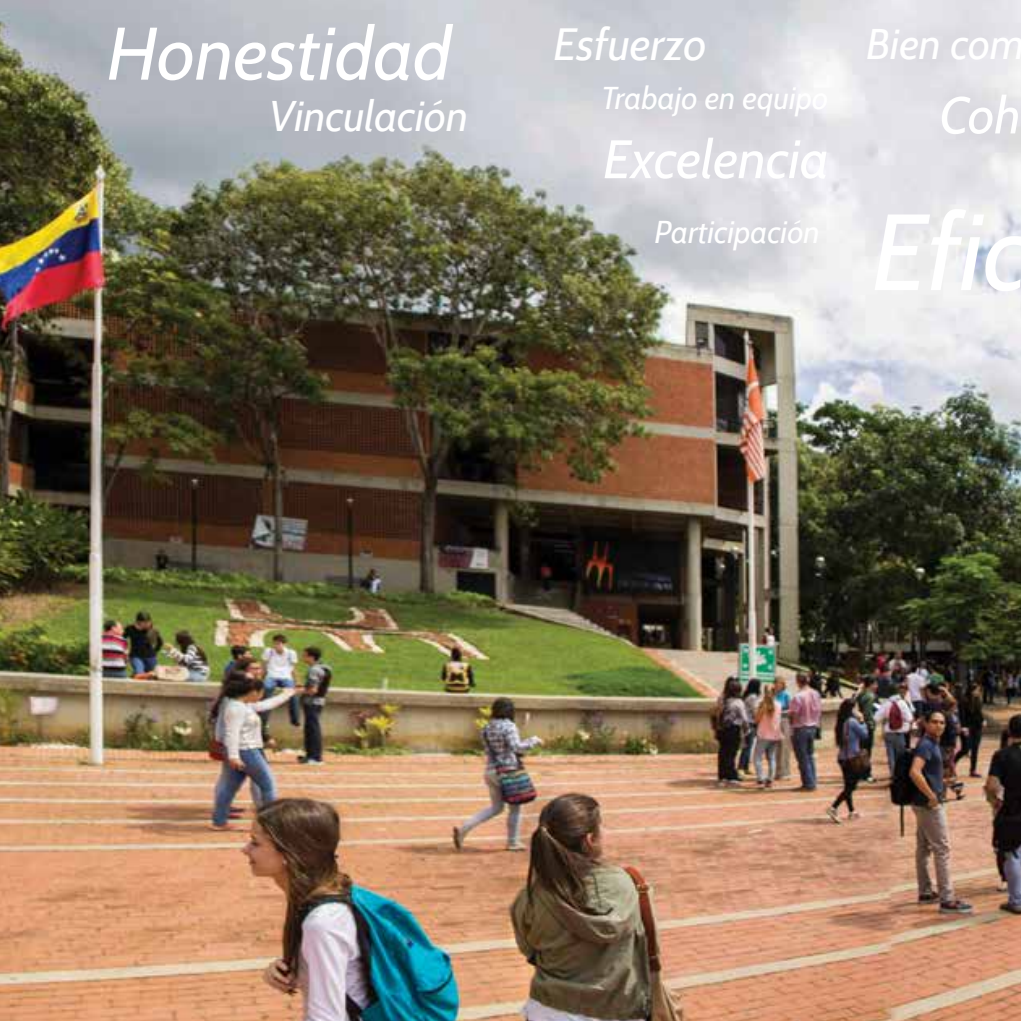
<style>
.page{position:relative;width:1021px;height:1021px;background:#fff}
.page>*{position:absolute;margin:0;border:0;box-sizing:border-box;transform-origin:0 0}
.t1{font:italic 108px "Cabin";color:#fff}
.t2{font:italic 74.25px "Cabin";color:#fff}
.t3{font:italic 54px "Cabin";color:#fff}
.t4{font:italic 51.75px "Cabin";color:#fff}
.t5{font:italic 45px "Cabin";color:#fff}
.t6{font:italic 42.75px "Cabin";color:#fff}
.t7{font:italic 31.5px "Cabin";color:#fff}
</style>
<div class="page">
<img style="left:0;top:0;width:1020px;height:1020px">
<h2 class="t2" style="left:107px;top:8px;width:346px">Honestidad</h2>
<h3 class="t5" style="left:553px;top:17px;width:155px">Esfuerzo</h3>
<h3 class="t6" style="left:866px;top:18px;width:160px">Bien com</h3>
<p class="t7" style="left:601px;top:79px;width:229px">Trabajo en equipo</p>
<h3 class="t6" style="left:269px;top:89px;width:200px">Vinculación</h3>
<h3 class="t4" style="left:939px;top:83px;width:83px">Coh</h3>
<h3 class="t3" style="left:603px;top:126px;width:227px">Excelencia</h3>
<p class="t7" style="left:654px;top:212px;width:167px">Participación</p>
<h1 class="t1" style="left:871px;top:186px;width:158px">Efic</h1>
</div>
